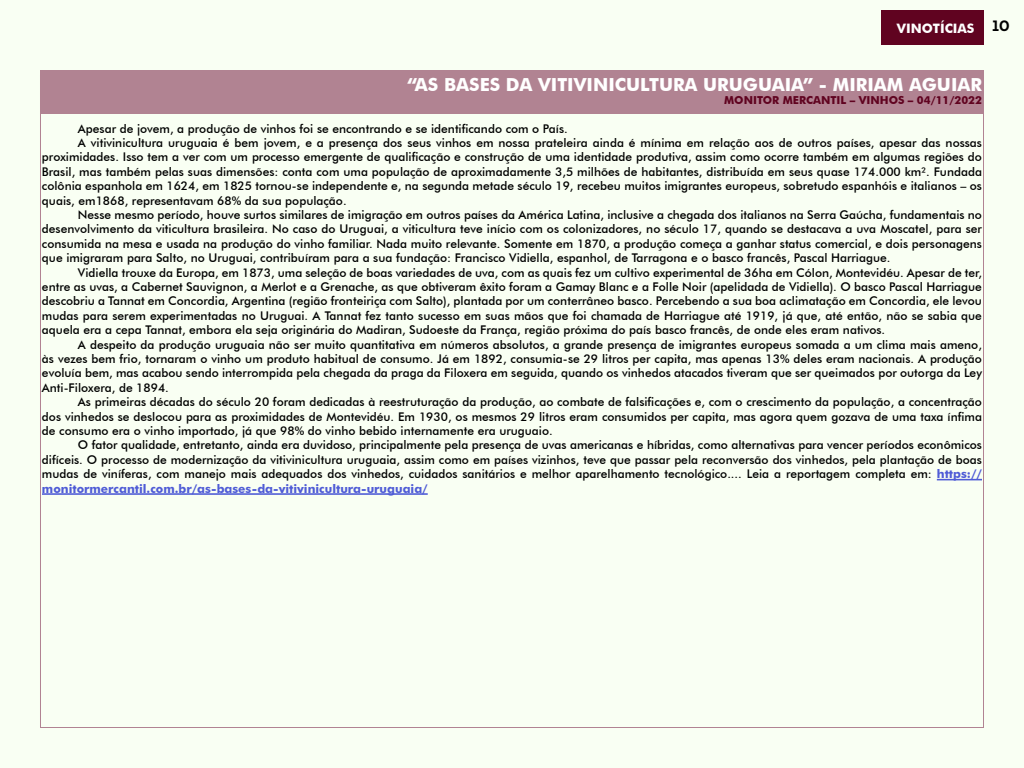
<style>
.page{position:relative;width:1024px;height:768px;background:#f9fff3}
.page>*{position:absolute;margin:0;border:0;box-sizing:border-box;transform-origin:0 0}
.t1{font:700 18px "Futura BT";color:#fff}
.t2{font:700 13px "Futura BT";color:#fff}
.t3{font:500 12px "Futura BT";color:#000}
.t4{font:700 12px "Futura BT";color:#4f5cd6}
.t5{font:700 11px "Futura BT";color:#600320}
.s1{font-weight:700;color:#4f5cd6}
</style>
<div class="page">
<div style="left:882px;top:10px;width:102px;height:34px;background:#600320"></div>
<div style="left:40px;top:70px;width:944px;height:44px;background:#b18392"></div>
<hr style="left:937px;top:479px;width:45px;height:1px;background:#4f5cd6">
<hr style="left:42px;top:493px;width:386px;height:2px;background:#4f5cd6">
<p class="t2" style="left:897px;top:21px;width:114px">VINOTÍCIAS <sup>10</sup></p>
<h1 class="t1" style="left:407px;top:73px;width:576px">“AS BASES DA VITIVINICULTURA URUGUAIA” - MIRIAM AGUIAR</h1>
<p class="t5" style="left:724px;top:93px;width:259px">MONITOR MERCANTIL – VINHOS – 04/11/2022</p>
<p class="t3" style="left:78px;top:121px;width:491px">Apesar de jovem, a produção de vinhos foi se encontrando e se identificando com o País.</p>
<p class="t3" style="left:78px;top:136px;width:906px">A vitivinicultura uruguaia é bem jovem, e a presença dos seus vinhos em nossa prateleira ainda é mínima em relação aos de outros países, apesar das nossas</p>
<p class="t3" style="left:42px;top:150px;width:942px">proximidades. Isso tem a ver com um processo emergente de qualificação e construção de uma identidade produtiva, assim como ocorre também em algumas regiões do</p>
<p class="t3" style="left:42px;top:164px;width:941px">Brasil, mas também pelas suas dimensões: conta com uma população de aproximadamente 3,5 milhões de habitantes, distribuída em seus quase 174.000 km². Fundada</p>
<p class="t3" style="left:42px;top:179px;width:942px">colônia espanhola em 1624, em 1825 tornou-se independente e, na segunda metade século 19, recebeu muitos imigrantes europeus, sobretudo espanhóis e italianos – os</p>
<p class="t3" style="left:42px;top:193px;width:306px">quais, em1868, representavam 68% da sua população.</p>
<p class="t3" style="left:78px;top:208px;width:906px">Nesse mesmo período, houve surtos similares de imigração em outros países da América Latina, inclusive a chegada dos italianos na Serra Gaúcha, fundamentais no</p>
<p class="t3" style="left:42px;top:222px;width:942px">desenvolvimento da viticultura brasileira. No caso do Uruguai, a viticultura teve início com os colonizadores, no século 17, quando se destacava a uva Moscatel, para ser</p>
<p class="t3" style="left:42px;top:236px;width:942px">consumida na mesa e usada na produção do vinho familiar. Nada muito relevante. Somente em 1870, a produção começa a ganhar status comercial, e dois personagens</p>
<p class="t3" style="left:42px;top:251px;width:850px">que imigraram para Salto, no Uruguai, contribuíram para a sua fundação: Francisco Vidiella, espanhol, de Tarragona e o basco francês, Pascal Harriague.</p>
<p class="t3" style="left:78px;top:265px;width:906px">Vidiella trouxe da Europa, em 1873, uma seleção de boas variedades de uva, com as quais fez um cultivo experimental de 36ha em Cólon, Montevidéu. Apesar de ter,</p>
<p class="t3" style="left:42px;top:280px;width:941px">entre as uvas, a Cabernet Sauvignon, a Merlot e a Grenache, as que obtiveram êxito foram a Gamay Blanc e a Folle Noir (apelidada de Vidiella). O basco Pascal Harriague</p>
<p class="t3" style="left:42px;top:294px;width:941px">descobriu a Tannat em Concordia, Argentina (região fronteiriça com Salto), plantada por um conterrâneo basco. Percebendo a sua boa aclimatação em Concordia, ele levou</p>
<p class="t3" style="left:42px;top:308px;width:941px">mudas para serem experimentadas no Uruguai. A Tannat fez tanto sucesso em suas mãos que foi chamada de Harriague até 1919, já que, até então, não se sabia que</p>
<p class="t3" style="left:42px;top:323px;width:845px">aquela era a cepa Tannat, embora ela seja originária do Madiran, Sudoeste da França, região próxima do país basco francês, de onde eles eram nativos.</p>
<p class="t3" style="left:78px;top:337px;width:906px">A despeito da produção uruguaia não ser muito quantitativa em números absolutos, a grande presença de imigrantes europeus somada a um clima mais ameno,</p>
<p class="t3" style="left:42px;top:352px;width:941px">às vezes bem frio, tornaram o vinho um produto habitual de consumo. Já em 1892, consumia-se 29 litros per capita, mas apenas 13% deles eram nacionais. A produção</p>
<p class="t3" style="left:42px;top:366px;width:941px">evoluía bem, mas acabou sendo interrompida pela chegada da praga da Filoxera em seguida, quando os vinhedos atacados tiveram que ser queimados por outorga da Ley</p>
<p class="t3" style="left:42px;top:380px;width:128px">Anti-Filoxera, de 1894.</p>
<p class="t3" style="left:78px;top:395px;width:905px">As primeiras décadas do século 20 foram dedicadas à reestruturação da produção, ao combate de falsificações e, com o crescimento da população, a concentração</p>
<p class="t3" style="left:42px;top:409px;width:941px">dos vinhedos se deslocou para as proximidades de Montevidéu. Em 1930, os mesmos 29 litros eram consumidos per capita, mas agora quem gozava de uma taxa ínfima</p>
<p class="t3" style="left:42px;top:424px;width:512px">de consumo era o vinho importado, já que 98% do vinho bebido internamente era uruguaio.</p>
<p class="t3" style="left:78px;top:438px;width:906px">O fator qualidade, entretanto, ainda era duvidoso, principalmente pela presença de uvas americanas e híbridas, como alternativas para vencer períodos econômicos</p>
<p class="t3" style="left:42px;top:452px;width:942px">difíceis. O processo de modernização da vitivinicultura uruguaia, assim como em países vizinhos, teve que passar pela reconversão dos vinhedos, pela plantação de boas</p>
<p class="t3" style="left:42px;top:467px;width:942px">mudas de viníferas, com manejo mais adequados dos vinhedos, cuidados sanitários e melhor aparelhamento tecnológico.... Leia a reportagem completa em: <span class="s1">https://</span></p>
<p class="t4" style="left:42px;top:481px;width:387px">monitormercantil.com.br/as-bases-da-vitivinicultura-uruguaia/</p>
</div>
